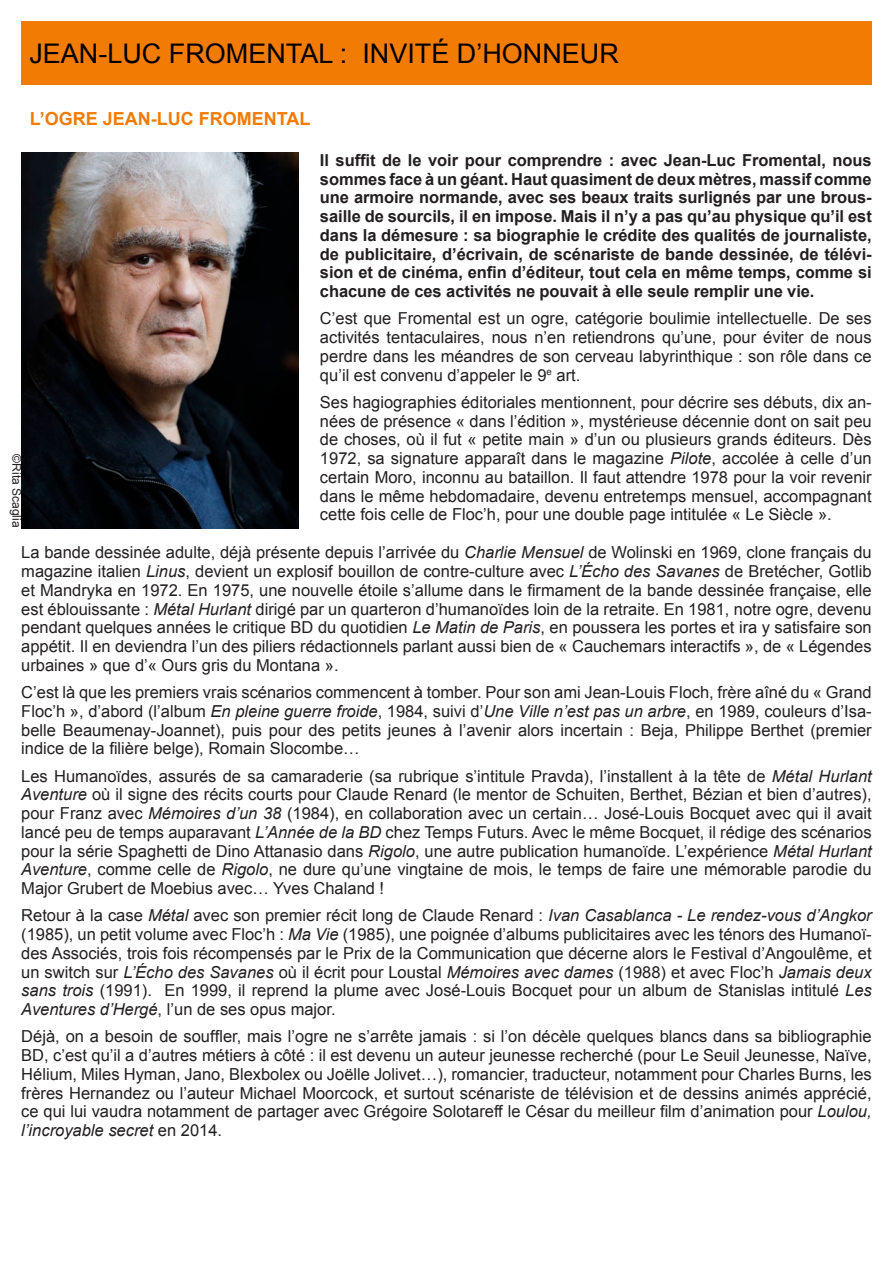
<style>
.page{position:relative;width:893px;height:1263px;background:#fff}
.page>*{position:absolute;margin:0;border:0;box-sizing:border-box;transform-origin:0 0}
.t1{font:27px "Arial";color:#000}
.t2{font:700 18px "Arial";color:#f27b03}
.t3{font:16.5px/18.8px "Arial";color:#231f20;text-align:justify}
.t4{font:700 16.5px/18.8px "Arial";letter-spacing:-.005em;color:#231f20;text-align:justify}
.t5{font:12px "Arial";color:#231f20}
.s1{font-style:italic}
</style>
<div class="page">
<div style="left:21px;top:21px;width:851px;height:64px;background:#f27b03"></div>
<img style="left:21px;top:152px;width:277px;height:376px">
<h1 class="t1" style="left:29px;top:36px;width:591px">JEAN-LUC FROMENTAL : INVITÉ D’HONNEUR</h1>
<p class="t2" style="left:30px;top:107px;width:282px">L’OGRE JEAN-LUC FROMENTAL</p>
<p class="t5" style="left:25px;top:454px;width:74px;rotate:90deg">©Rita Scaglia</p>
<p class="t4" style="left:320px;top:151px;width:553px">Il suffit de le voir pour comprendre : avec Jean-Luc Fromental, nous sommes face à un géant. Haut quasiment de deux mètres, massif comme une armoire normande, avec ses beaux traits surlignés par une brous&shy;saille de sourcils, il en impose. Mais il n’y a pas qu’au physique qu’il est dans la démesure : sa biographie le crédite des qualités de journaliste, de publicitaire, d’écrivain, de scénariste de bande dessinée, de télévi&shy;sion et de cinéma, enfin d’éditeur, tout cela en même temps, comme si chacune de ces activités ne pouvait à elle seule remplir une vie.</p>
<p class="t3" style="left:320px;top:309px;width:553px">C’est que Fromental est un ogre, catégorie boulimie intellectuelle. De ses activités tentaculaires, nous n’en retiendrons qu’une, pour éviter de nous perdre dans les méandres de son cerveau labyrinthique : son rôle dans ce qu’il est convenu d’appeler le 9<sup>e</sup> art.</p>
<p class="t3" style="left:320px;top:393px;width:553px">Ses hagiographies éditoriales mentionnent, pour décrire ses débuts, dix an&shy;nées de présence « dans l’édition », mystérieuse décennie dont on sait peu de choses, où il fut « petite main » d’un ou plusieurs grands éditeurs. Dès 1972, sa signature apparaît dans le magazine <span class="s1">Pilote</span>, accolée à celle d’un certain Moro, inconnu au bataillon. Il faut attendre 1978 pour la voir revenir dans le même hebdomadaire, devenu entretemps mensuel, accompagnant cette fois celle de Floc’h, pour une double page intitulée « Le Siècle ».</p>
<p class="t3" style="left:21px;top:543px;width:852px">La bande dessinée adulte, déjà présente depuis l’arrivée du <span class="s1">Charlie Mensuel</span> de Wolinski en 1969, clone français du magazine italien <span class="s1">Linus</span>, devient un explosif bouillon de contre-culture avec <span class="s1">L’Écho des Savanes</span> de Bretécher, Gotlib et Mandryka en 1972. En 1975, une nouvelle étoile s’allume dans le firmament de la bande dessinée française, elle est éblouissante : <span class="s1">Métal Hurlant</span> dirigé par un quarteron d’humanoïdes loin de la retraite. En 1981, notre ogre, devenu pendant quelques années le critique BD du quotidien <span class="s1">Le Matin de Paris</span>, en poussera les portes et ira y satisfaire son appétit. Il en deviendra l’un des piliers rédactionnels parlant aussi bien de « Cauchemars interactifs », de « Légendes urbaines » que d’« Ours gris du Montana ».</p>
<p class="t3" style="left:21px;top:683px;width:852px">C’est là que les premiers vrais scénarios commencent à tomber. Pour son ami Jean-Louis Floch, frère aîné du « Grand Floc’h », d’abord (l’album <span class="s1">En pleine guerre froide</span>, 1984, suivi d’<span class="s1">Une Ville n’est pas un arbre</span>, en 1989, couleurs d’Isa&shy;belle Beaumenay-Joannet), puis pour des petits jeunes à l’avenir alors incertain : Beja, Philippe Berthet (premier indice de la filière belge), Romain Slocombe…</p>
<p class="t3" style="left:21px;top:767px;width:852px">Les Humanoïdes, assurés de sa camaraderie (sa rubrique s’intitule Pravda), l’installent à la tête de <span class="s1">Métal Hurlant Aventure</span> où il signe des récits courts pour Claude Renard (le mentor de Schuiten, Berthet, Bézian et bien d’autres), pour Franz avec <span class="s1">Mémoires d’un 38</span> (1984), en collaboration avec un certain… José-Louis Bocquet avec qui il avait lancé peu de temps auparavant <span class="s1">L’Année de la BD</span> chez Temps Futurs. Avec le même Bocquet, il rédige des scénarios pour la série Spaghetti de Dino Attanasio dans <span class="s1">Rigolo</span>, une autre publication humanoïde. L’expérience <span class="s1">Métal Hurlant Aventure</span>, comme celle de <span class="s1">Rigolo</span>, ne dure qu’une vingtaine de mois, le temps de faire une mémorable parodie du Major Grubert de Moebius avec… Yves Chaland !</p>
<p class="t3" style="left:21px;top:906px;width:852px">Retour à la case <span class="s1">Métal</span> avec son premier récit long de Claude Renard : <span class="s1">Ivan Casablanca - Le rendez-vous d’Angkor </span>(1985), un petit volume avec Floc’h : <span class="s1">Ma Vie</span> (1985), une poignée d’albums publicitaires avec les ténors des Humanoï&shy;des Associés, trois fois récompensés par le Prix de la Communication que décerne alors le Festival d’Angoulême, et un switch sur <span class="s1">L’Écho des Savanes</span> où il écrit pour Loustal <span class="s1">Mémoires avec dames</span> (1988) et avec Floc’h <span class="s1">Jamais deux sans trois</span> (1991). En 1999, il reprend la plume avec José-Louis Bocquet pour un album de Stanislas intitulé <span class="s1">Les Aventures d’Hergé</span>, l’un de ses opus major.</p>
<p class="t3" style="left:21px;top:1027px;width:852px">Déjà, on a besoin de souffler, mais l’ogre ne s’arrête jamais : si l’on décèle quelques blancs dans sa bibliographie BD, c’est qu’il a d’autres métiers à côté : il est devenu un auteur jeunesse recherché (pour Le Seuil Jeunesse, Naïve, Hélium, Miles Hyman, Jano, Blexbolex ou Joëlle Jolivet…), romancier, traducteur, notamment pour Charles Burns, les frères Hernandez ou l’auteur Michael Moorcock, et surtout scénariste de télévision et de dessins animés apprécié, ce qui lui vaudra notamment de partager avec Grégoire Solotareff le César du meilleur film d’animation pour <span class="s1">Loulou, l’incroyable secret</span> en 2014.</p>
</div>
